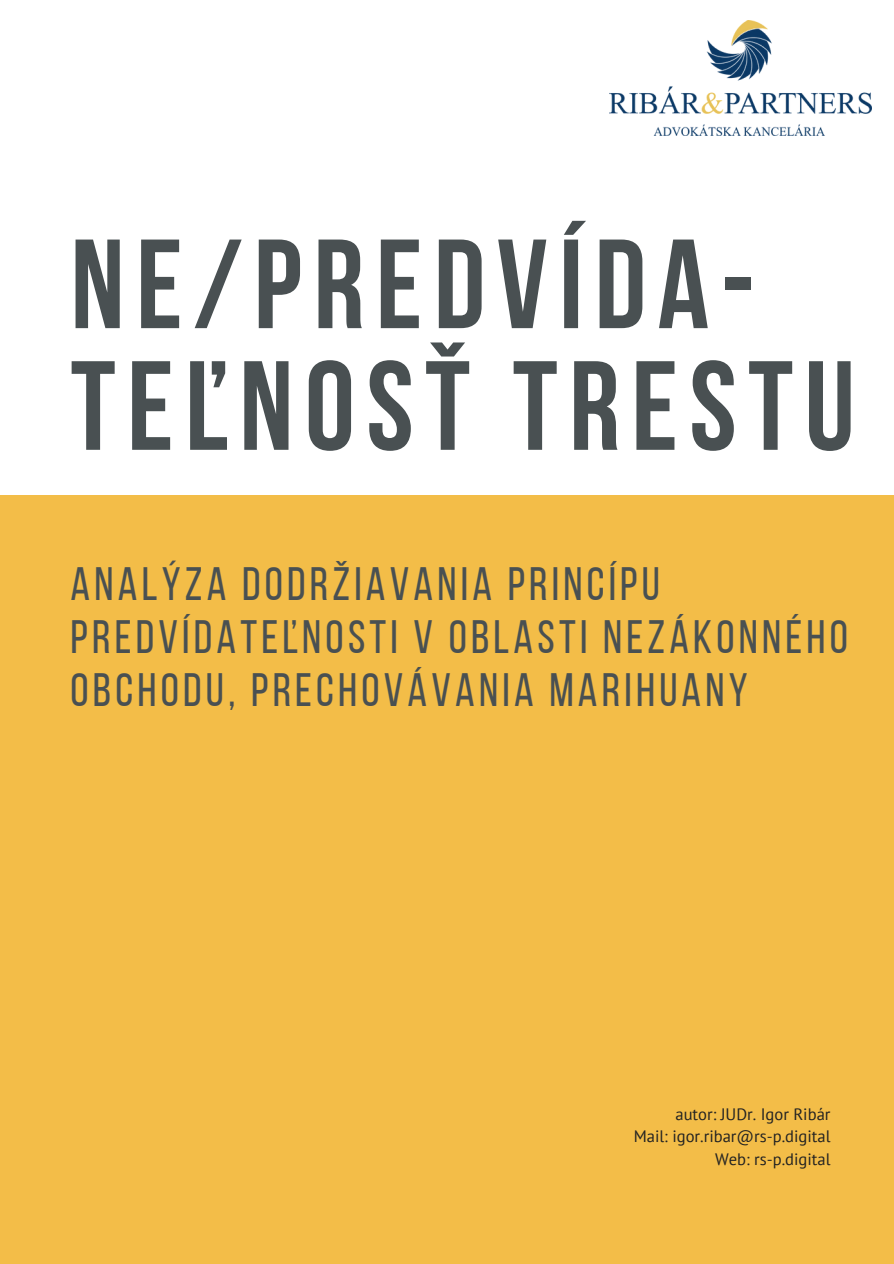
<style>
.page{position:relative;width:894px;height:1264px;background:#fff}
.page>*{position:absolute;margin:0;border:0;box-sizing:border-box;transform-origin:0 0}
.t1{font:700 126.45px/121.6px "Bebas Neue";letter-spacing:.09em;color:#495052}
.t2{font:46.65px/52.9px "Bebas Neue";letter-spacing:.09em;color:#495052}
.t3{font:16.5px "PT Sans";color:#222}
</style>
<div class="page">
<div style="left:0;top:495px;width:893px;height:768px;background:#f3bd48"></div>
<img style="left:609px;top:20px;width:262px;height:115px">
<p class="t1" style="left:71px;top:236px;width:785px">NE/PREDVÍDA-<br>TEĽNOSŤ TRESTU</p>
<p class="t2" style="left:71px;top:562px;width:778px">ANALÝZA DODRŽIAVANIA PRINCÍPU<br>PREDVÍDATEĽNOSTI V OBLASTI NEZÁKONNÉHO<br>OBCHODU, PRECHOVÁVANIA MARIHUANY</p>
<p class="t3" style="left:675px;top:1102px;width:156px">autor: JUDr. Igor Ribár</p>
<p class="t3" style="left:633px;top:1125px;width:198px">Mail: igor.ribar@rs-p.digital</p>
<p class="t3" style="left:714px;top:1147px;width:117px">Web: rs-p.digital</p>
</div>
